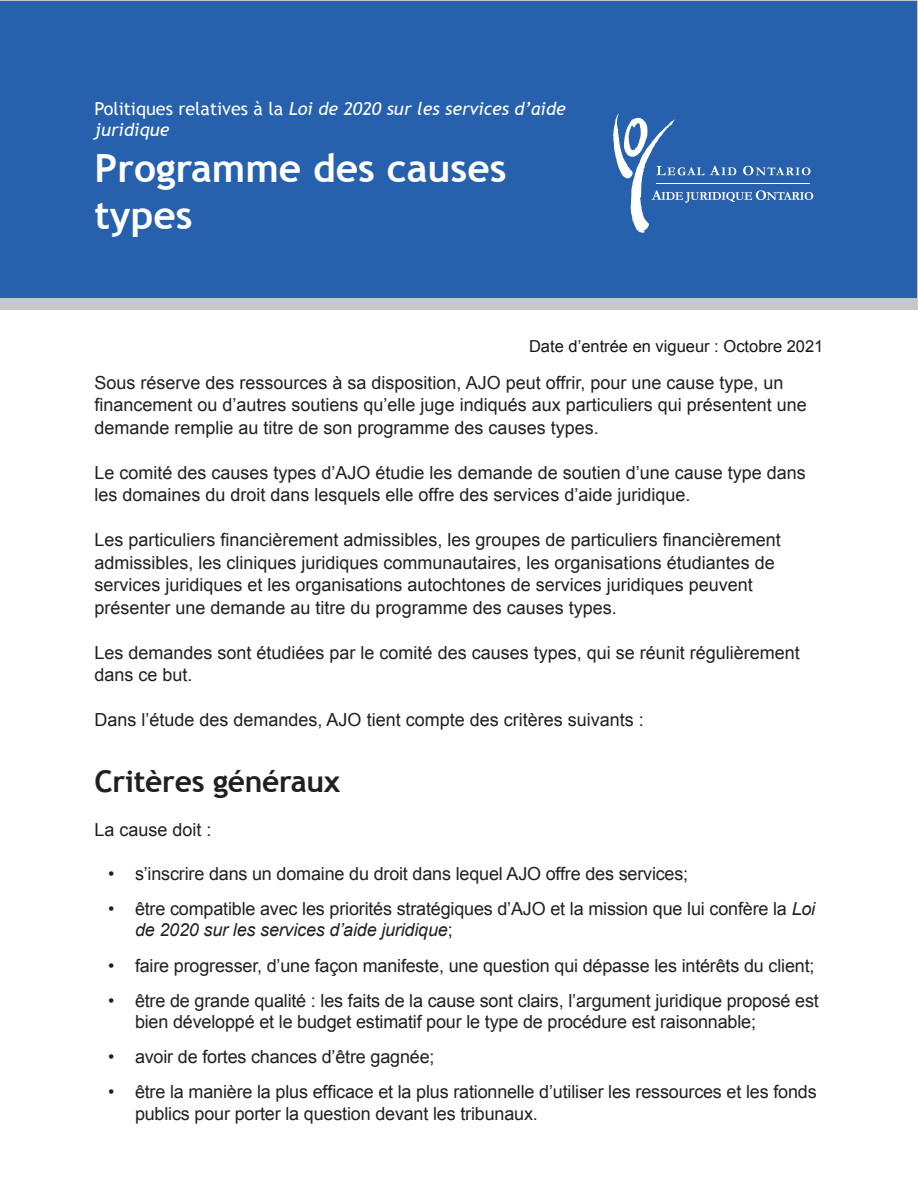
<style>
.page{position:relative;width:918px;height:1188px;background:#fff}
.page>*{position:absolute;margin:0;border:0;box-sizing:border-box;transform-origin:0 0}
.Heading_1__title_pag{font:700 39px/46.8px "Trebuchet MS";color:#fff}
.Heading_2{font:700 30px "Trebuchet MS";letter-spacing:-.01em;color:#231f20}
.t1{font:18px/22.5px "Arial";color:#231f20}
.Heading_1__title_pag-2{font:italic 18px/21px "Trebuchet MS";color:#fff}
.t2{font:16.5px "Arial";color:#171717}
.s1{font-style:normal}
.s2{font-style:italic}
</style>
<div class="page">
<div style="left:0;top:0;width:918px;height:310px;background:#c6c8c9"></div>
<div style="left:1px;top:1px;width:916px;height:297px;background:#2761ae"></div>
<svg style="left:613px;top:114px;width:200px;height:119px"></svg>
<h1 class="Heading_1__title_pag-2" style="left:94px;top:98px;width:473px"><span class="s1">Politiques relatives à la</span> Loi de 2020 sur les services d’aide juridique</h1>
<h1 class="Heading_1__title_pag" style="left:94px;top:145px;width:414px">Programme des causes types</h1>
<p class="t2" style="left:529px;top:336px;width:296px">Date d’entrée en vigueur : Octobre 2021</p>
<p class="t1" style="left:94px;top:372px;width:714px">Sous réserve des ressources à sa disposition, AJO peut offrir, pour une cause type, un financement ou d’autres soutiens qu’elle juge indiqués aux particuliers qui présentent une demande remplie au titre de son programme des causes types.</p>
<p class="t1" style="left:94px;top:462px;width:713px">Le comité des causes types d’AJO étudie les demande de soutien d’une cause type dans les domaines du droit dans lesquels elle offre des services d’aide juridique.</p>
<p class="t1" style="left:94px;top:529px;width:688px">Les particuliers financièrement admissibles, les groupes de particuliers financièrement admissibles, les cliniques juridiques communautaires, les organisations étudiantes de services juridiques et les organisations autochtones de services juridiques peuvent présenter une demande au titre du programme des causes types.</p>
<p class="t1" style="left:94px;top:642px;width:707px">Les demandes sont étudiées par le comité des causes types, qui se réunit régulièrement dans ce but.</p>
<p class="t1" style="left:94px;top:709px;width:551px">Dans l’étude des demandes, AJO tient compte des critères suivants :</p>
<h2 class="Heading_2" style="left:94px;top:763px;width:247px">Critères généraux</h2>
<p class="t1" style="left:94px;top:818px;width:119px">La cause doit :</p>
<p class="t1" style="left:108px;top:862px;width:582px">• s’inscrire dans un domaine du droit dans lequel AJO offre des services;</p>
<p class="t1" style="left:135px;top:898px;width:682px;line-height:21.6px;text-indent:-27px">• être compatible avec les priorités stratégiques d’AJO et la mission que lui confère la <span class="s2">Loi de 2020 sur les services d’aide juridique</span>;</p>
<p class="t1" style="left:108px;top:954px;width:708px">• faire progresser, d’une façon manifeste, une question qui dépasse les intérêts du client;</p>
<p class="t1" style="left:135px;top:990px;width:685px;line-height:21.6px;text-indent:-27px">• être de grande qualité : les faits de la cause sont clairs, l’argument juridique proposé est bien développé et le budget estimatif pour le type de procédure est raisonnable;</p>
<p class="t1" style="left:108px;top:1046px;width:328px">• avoir de fortes chances d’être gagnée;</p>
<p class="t1" style="left:135px;top:1082px;width:683px;line-height:21.6px;text-indent:-27px">• être la manière la plus efficace et la plus rationnelle d’utiliser les ressources et les fonds publics pour porter la question devant les tribunaux.</p>
</div>
